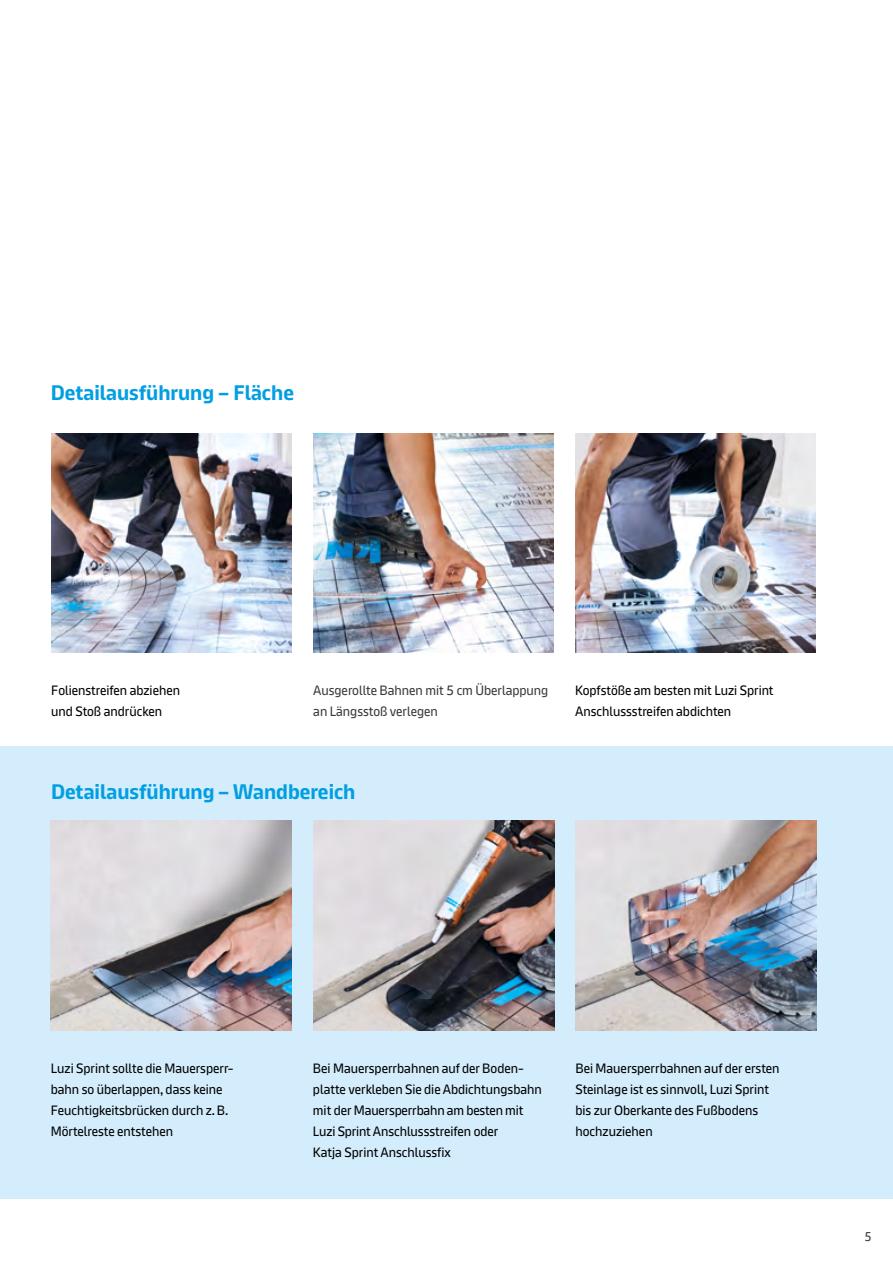
<style>
.page{position:relative;width:893px;height:1263px;background:#fff}
.page>*{position:absolute;margin:0;border:0;box-sizing:border-box;transform-origin:0 0}
.t1{font:700 21px "Knauf";color:#009ee3}
.t2{font:13.5px/21px "Knauf";color:#000}
.t3{font:13.5px/21px "Knauf";color:#3b3b3a}
.t4{font:12.75px "Knauf";color:#3b3b3a;scale:.95 1}
</style>
<div class="page">
<div style="left:0;top:747px;width:893px;height:452px;background:#d4edfc"></div>
<img style="left:313px;top:433px;width:241px;height:220px">
<img style="left:51px;top:433px;width:241px;height:220px">
<img style="left:575px;top:433px;width:241px;height:220px">
<img style="left:575px;top:820px;width:241px;height:210px">
<img style="left:313px;top:820px;width:241px;height:210px">
<img style="left:51px;top:820px;width:241px;height:210px">
<h1 class="t1" style="left:51px;top:381px;width:245px">Detailausführung – Fläche</h1>
<p class="t2" style="left:51px;top:680px;width:130px">Folienstreifen abziehen und Stoß andrücken</p>
<p class="t3" style="left:313px;top:680px;width:237px">Ausgerollte Bahnen mit 5 cm Überlappung an Längsstoß verlegen</p>
<h1 class="t1" style="left:51px;top:780px;width:306px">Detailausführung – Wandbereich</h1>
<p class="t2" style="left:575px;top:680px;width:200px">Kopfstöße am besten mit Luzi Sprint<br>Anschlussstreifen abdichten</p>
<p class="t2" style="left:51px;top:1058px;width:184px">Luzi Sprint sollte die Mauersperr&shy;bahn so überlappen, dass keine<br>Feuchtigkeitsbrücken durch z. B.<br>Mörtelreste entstehen</p>
<p class="t2" style="left:313px;top:1058px;width:230px">Bei Mauersperrbahnen auf der Boden&shy;platte verkleben Sie die Abdichtungsbahn mit der Mauersperrbahn am besten mit Luzi Sprint Anschlussstreifen oder<br>Katja Sprint Anschlussfix</p>
<p class="t2" style="left:575px;top:1058px;width:206px">Bei Mauersperrbahnen auf der ersten<br>Steinlage ist es sinnvoll, Luzi Sprint bis zur Oberkante des Fußbodens hochzuziehen</p>
<p class="t4" style="left:864px;top:1229px;width:9px">5</p>
</div>
